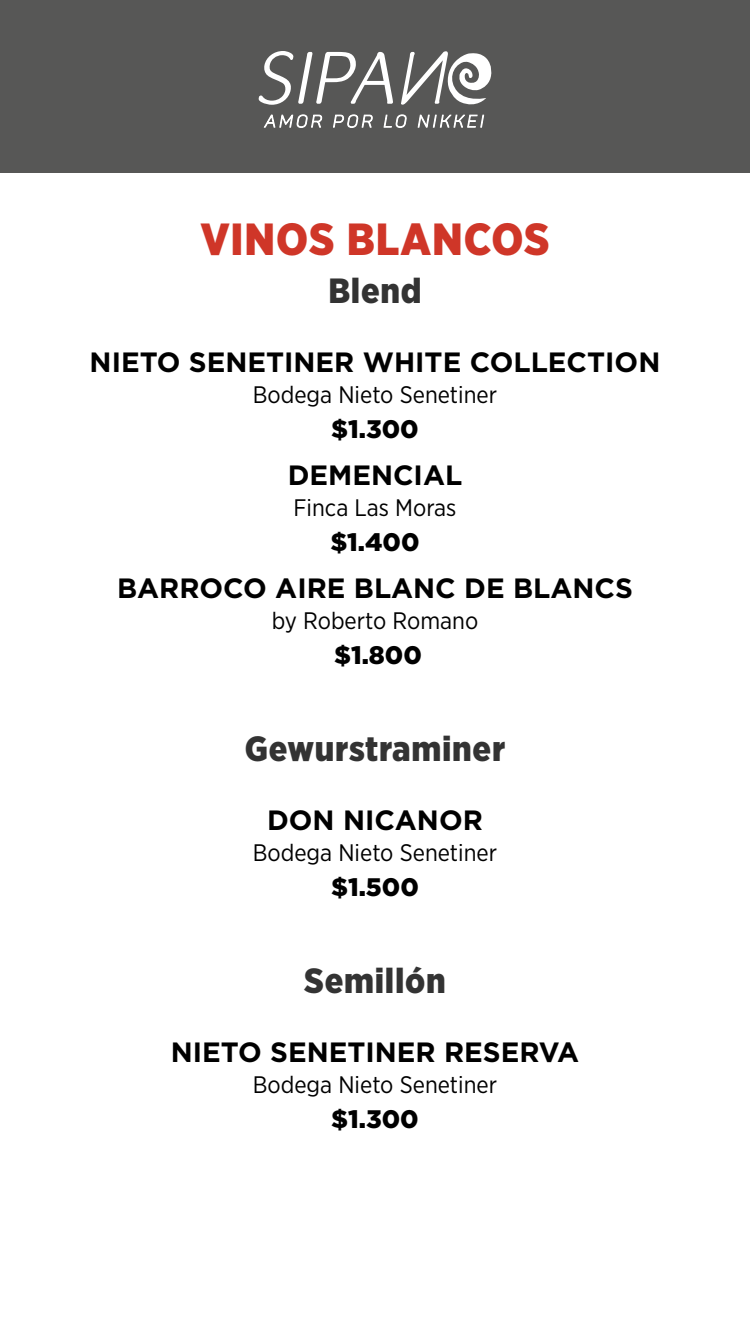
<style>
.page{position:relative;width:750px;height:1334px;background:#fff}
.page>*{position:absolute;margin:0;border:0;box-sizing:border-box;transform-origin:0 0}
.t1{font:900 45px "Gotham Narrow";letter-spacing:.02em;color:#cf3628}
.t2{font:900 35px "Gotham Narrow";letter-spacing:.02em;color:#333}
.t3{font:700 27.9px "Gotham";color:#000}
.t4{font:900 25.3px "Gotham";color:#000}
.t5{font:23.9px "Gotham Narrow";color:#000}
</style>
<div class="page">
<div style="left:0;top:0;width:750px;height:172px;background:#575756"></div>
<svg style="left:258px;top:51px;width:234px;height:77px"></svg>
<h1 class="t1" style="left:200px;top:209px;width:351px">VINOS BLANCOS</h1>
<p class="t2" style="left:328px;top:268px;width:95px">Blend</p>
<p class="t3" style="left:90px;top:343px;width:572px">N IETO SENETINER WHITE COLLECTION</p>
<p class="t5" style="left:253px;top:380px;width:246px">Bodega Nieto Senetiner</p>
<p class="t4" style="left:331px;top:412px;width:89px">$1.300</p>
<p class="t3" style="left:288px;top:457px;width:43px">DEMEN</p>
<p class="t3" style="left:393px;top:457px;width:71px">CIAL</p>
<p class="t5" style="left:293px;top:493px;width:165px">Finca Las Moras</p>
<p class="t4" style="left:330px;top:525px;width:91px">$1.400</p>
<p class="t3" style="left:117px;top:570px;width:517px">BARROCO AIRE BLANC DE BLANCS</p>
<p class="t5" style="left:272px;top:606px;width:208px">by Roberto Romano</p>
<p class="t4" style="left:334px;top:638px;width:89px">$1.800</p>
<p class="t2" style="left:245px;top:726px;width:262px">Gewurstraminer</p>
<p class="t3" style="left:267px;top:801px;width:217px">DON N ICANOR</p>
<p class="t5" style="left:253px;top:838px;width:246px">Bodega Nieto Senetiner</p>
<p class="t4" style="left:331px;top:870px;width:89px">$1.500</p>
<p class="t2" style="left:304px;top:958px;width:143px">Semillón</p>
<p class="t3" style="left:171px;top:1033px;width:408px">N IETO SENETINER RESERVA</p>
<p class="t5" style="left:253px;top:1070px;width:246px">Bodega Nieto Senetiner</p>
<p class="t4" style="left:331px;top:1102px;width:89px">$1.300</p>
</div>
